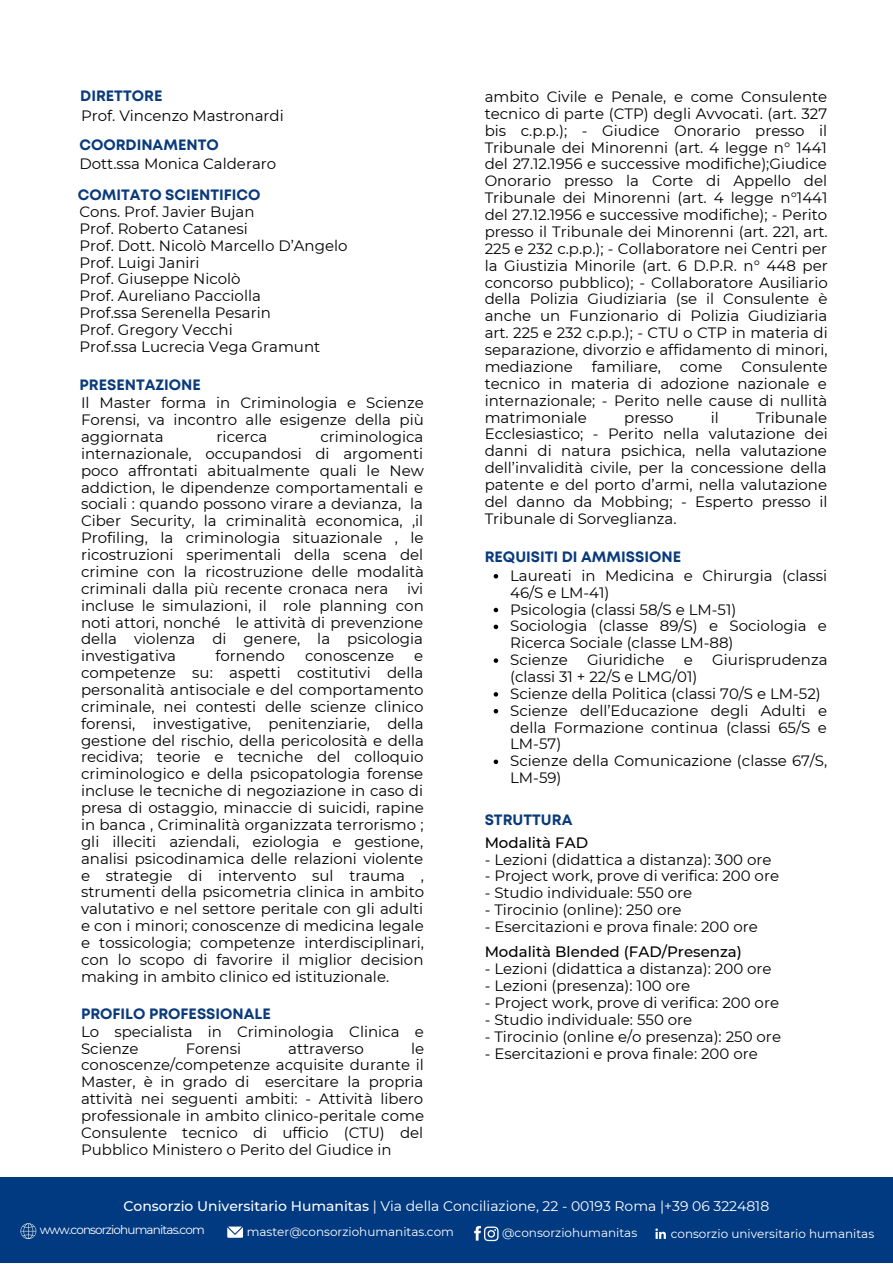
<style>
.page{position:relative;width:893px;height:1264px;background:#fff}
.page>*{position:absolute;margin:0;border:0;box-sizing:border-box;transform-origin:0 0}
.t1{font:15px/16.8px "Montserrat";color:#000;text-align:justify}
.t2{font:700 15px "Mont";color:#093a7c}
.t3{font:500 15px "Montserrat";color:#000}
.t4{font:13.95px "Montserrat";color:#fff}
.t5{font:12px "Montserrat";color:#fff}
.t6{font:12px "Montserrat";letter-spacing:-.07em;color:#fff}
.s1{font-weight:500}
</style>
<div class="page">
<div style="left:0;top:1177px;width:892px;height:85px;background:#013a81"></div>
<svg style="left:21px;top:1223px;width:15px;height:15px"></svg>
<svg style="left:653px;top:1226px;width:15px;height:14px"></svg>
<svg style="left:655px;top:1228px;width:10px;height:10px"></svg>
<svg style="left:227px;top:1226px;width:16px;height:11px"></svg>
<svg style="left:474px;top:1226px;width:24px;height:15px"></svg>
<svg style="left:493px;top:574px;width:5px;height:4px"></svg>
<svg style="left:493px;top:607px;width:5px;height:5px"></svg>
<svg style="left:493px;top:624px;width:5px;height:5px"></svg>
<svg style="left:493px;top:658px;width:5px;height:5px"></svg>
<svg style="left:493px;top:692px;width:5px;height:4px"></svg>
<svg style="left:493px;top:709px;width:5px;height:4px"></svg>
<svg style="left:493px;top:759px;width:5px;height:5px"></svg>
<p class="t2" style="left:80px;top:90px;width:84px">DIRETTORE</p>
<p class="t1" style="left:81px;top:107px;width:204px">Prof. Vincenzo Mastronardi</p>
<p class="t2" style="left:79px;top:140px;width:141px">COORDINAMENTO</p>
<p class="t1" style="left:79px;top:155px;width:198px">Dott.ssa Monica Calderaro</p>
<p class="t1" style="left:79px;top:203px;width:269px;text-align:left">Cons. Prof. Javier Bujan<br>Prof. Roberto Catanesi<br>Prof. Dott. Nicolò Marcello D’Angelo<br>Prof. Luigi Janiri<br>Prof. Giuseppe Nicolò<br>Prof. Aureliano Pacciolla<br>Prof.ssa Serenella Pesarin<br>Prof. Gregory Vecchi<br>Prof.ssa Lucrecia Vega Gramunt</p>
<p class="t2" style="left:78px;top:189px;width:184px">COMITATO SCIENTIFICO</p>
<p class="t2" style="left:79px;top:379px;width:123px">PRESENTAZIONE</p>
<p class="t1" style="left:81px;top:394px;width:344px">Il Master forma in Criminologia e Scienze Forensi, va incontro alle esigenze della più aggiornata</p>
<p class="t1" style="left:81px;top:428px;width:344px;text-indent:239px">criminologica internazionale, occupandosi di argomenti poco affrontati abitualmente quali le New addiction, le dipendenze comportamentali e sociali : quando possono virare a devianza, la Ciber Security, la criminalità economica, ,il Profiling, la criminologia situazionale , le ricostruzioni sperimentali della scena del crimine con la ricostruzione delle modalità criminali dalla più recente cronaca nera ivi incluse le simulazioni, il role planning con noti attori, nonché le attività di prevenzione della violenza di genere, la psicologia investigativa</p>
<p class="t1" style="left:217px;top:428px;width:52px">ricerca</p>
<p class="t1" style="left:215px;top:647px;width:71px">fornendo</p>
<p class="t1" style="left:305px;top:647px;width:91px">conoscenze</p>
<p class="t1" style="left:81px;top:647px;width:344px;text-indent:333px">e competenze su: aspetti costitutivi della personalità antisociale e del comportamento criminale, nei contesti delle scienze clinico forensi, investigative, penitenziarie, della gestione del rischio, della pericolosità e della recidiva; teorie e tecniche del colloquio criminologico e della psicopatologia forense incluse le tecniche di negoziazione in caso di presa di ostaggio, minaccie di suicidi, rapine in banca , Criminalità organizzata terrorismo ; gli illeciti aziendali, eziologia e gestione, analisi psicodinamica delle relazioni violente e strategie di intervento sul trauma , strumenti della psicometria clinica in ambito valutativo e nel settore peritale con gli adulti e con i minori; conoscenze di medicina legale e tossicologia; competenze interdisciplinari, con lo scopo di favorire il miglior decision making in ambito clinico ed istituzionale.</p>
<p class="t2" style="left:81px;top:1008px;width:191px">PROFILO PROFESSIONALE</p>
<p class="t1" style="left:81px;top:1022px;width:344px">Lo specialista in Criminologia Clinica e<br>Scienze</p>
<p class="t1" style="left:81px;top:1039px;width:344px;text-indent:330px">le conoscenze/competenze acquisite durante il Master, è in grado di esercitare la propria attività nei seguenti ambiti: - Attività libero professionale in ambito clinico-peritale come Consulente tecnico di ufficio (CTU) del Pubblico Ministero o Perito del Giudice in</p>
<p class="t1" style="left:186px;top:1039px;width:57px">Forensi</p>
<p class="t1" style="left:288px;top:1039px;width:77px">attraverso</p>
<p class="t1" style="left:484px;top:88px;width:344px">ambito Civile e Penale, e come Consulente tecnico di parte (CTP) degli Avvocati. (art. 327 bis c.p.p.); - Giudice Onorario presso il Tribunale dei Minorenni (art. 4 legge n° 1441 del 27.12.1956 e successive modifiche);Giudice Onorario presso la Corte di Appello del Tribunale dei Minorenni (art. 4 legge n°1441 del 27.12.1956 e successive modifiche); - Perito presso il Tribunale dei Minorenni (art. 221, art.<br>225 e 232 c.p.p.); - Collaboratore nei Centri per la Giustizia Minorile (art. 6 D.P.R. n° 448 per concorso pubblico); - Collaboratore Ausiliario della Polizia Giudiziaria (se il Consulente è anche un Funzionario di Polizia Giudiziaria art. 225 e 232 c.p.p.); - CTU o CTP in materia di separazione, divorzio e affidamento di minori, mediazione</p>
<p class="t1" style="left:592px;top:358px;width:70px">familiare,</p>
<p class="t1" style="left:679px;top:358px;width:44px">come</p>
<p class="t1" style="left:484px;top:358px;width:344px;text-indent:257px">Consulente tecnico in materia di adozione nazionale e internazionale; - Perito nelle cause di nullità matrimoniale</p>
<p class="t1" style="left:484px;top:409px;width:344px;text-indent:271px">Tribunale Ecclesiastico; - Perito nella valutazione dei danni di natura psichica, nella valutazione dell’invalidità civile, per la concessione della patente e del porto d’armi, nella valutazione del danno da Mobbing; - Esperto presso il Tribunale di Sorveglianza.</p>
<p class="t1" style="left:624px;top:409px;width:51px">presso</p>
<p class="t1" style="left:710px;top:409px;width:10px">il</p>
<p class="t2" style="left:484px;top:551px;width:198px">REQUISITI DI AMMISSIONE</p>
<p class="t1" style="left:510px;top:567px;width:318px;text-align:left">Laureati in Medicina e Chirurgia (classi<br>46/S e LM-41)<br>Psicologia (classi 58/S e LM-51)<br>Sociologia (classe 89/S) e Sociologia e<br>Ricerca Sociale (classe LM-88)<br>Scienze</p>
<p class="t1" style="left:587px;top:651px;width:79px">Giuridiche</p>
<p class="t1" style="left:684px;top:651px;width:11px">e</p>
<p class="t1" style="left:712px;top:651px;width:117px">Giurisprudenza</p>
<p class="t1" style="left:510px;top:668px;width:319px;text-align:left">(classi 31 + 22/S e LMG/01)<br>Scienze della Politica (classi 70/S e LM-52)<br>Scienze dell’Educazione degli Adulti e della Formazione continua (classi 65/S e<br>LM-57)<br>Scienze della Comunicazione (classe 67/S,<br>LM-59)</p>
<p class="t2" style="left:484px;top:813px;width:89px">STRUTTURA</p>
<p class="t3" style="left:484px;top:833px;width:105px">Modalità FAD</p>
<p class="t1" style="left:484px;top:850px;width:288px">- Lezioni (didattica a distanza): 300 ore</p>
<p class="t1" style="left:484px;top:867px;width:296px">- Project work, prove di verifica: 200 ore</p>
<p class="t1" style="left:484px;top:884px;width:209px">- Studio individuale: 550 ore</p>
<p class="t1" style="left:484px;top:901px;width:198px">- Tirocinio (online): 250 ore</p>
<p class="t1" style="left:484px;top:918px;width:275px">- Esercitazioni e prova finale: 200 ore</p>
<p class="t3" style="left:484px;top:942px;width:259px">Modalità Blended (FAD/Presenza)</p>
<p class="t1" style="left:484px;top:960px;width:288px">- Lezioni (didattica a distanza): 200 ore</p>
<p class="t1" style="left:484px;top:977px;width:207px">- Lezioni (presenza): 100 ore</p>
<p class="t1" style="left:484px;top:994px;width:296px">- Project work, prove di verifica: 200 ore</p>
<p class="t1" style="left:484px;top:1011px;width:209px">- Studio individuale: 550 ore</p>
<p class="t1" style="left:484px;top:1027px;width:298px">- Tirocinio (online e/o presenza): 250 ore</p>
<p class="t1" style="left:484px;top:1044px;width:275px">- Esercitazioni e prova finale: 200 ore</p>
<p class="t4" style="left:123px;top:1197px;width:647px"><span class="s1">Consorzio Universitario Humanitas</span> | Via della Conciliazione, 22 - 00193 Roma |+39 06 3224818</p>
<p class="t6" style="left:40px;top:1222px;width:166px">www.consorziohumanitas.com</p>
<p class="t5" style="left:247px;top:1224px;width:209px">master@consorziohumanitas.com</p>
<p class="t5" style="left:502px;top:1225px;width:136px">@consorziohumanitas</p>
<p class="t5" style="left:670px;top:1225px;width:205px">consorzio universitario humanitas</p>
</div>
